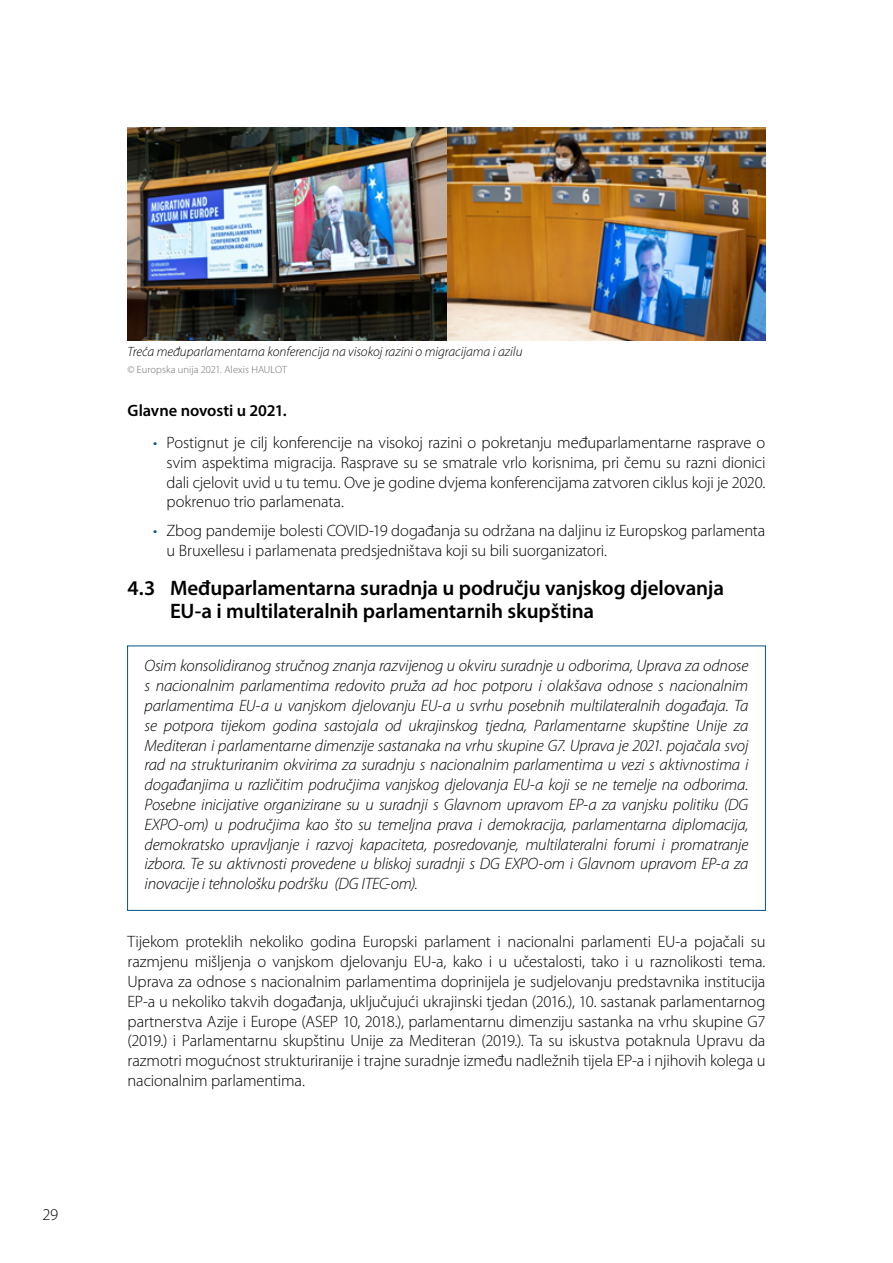
<style>
.page{position:relative;width:893px;height:1263px;background:#fff}
.page>*{position:absolute;margin:0;border:0;box-sizing:border-box;transform-origin:0 0}
.t1{font:600 21px/22.5px "Myriad Pro";letter-spacing:-.01em;color:#000}
.t2{font:300 16.5px/19.8px "Myriad Pro";letter-spacing:-.01em;color:#000;text-align:justify}
.t3{font:italic 300 16.5px/19.8px "Myriad Pro";letter-spacing:-.01em;color:#000;text-align:justify}
.t4{font:600 16.5px "Myriad Pro";letter-spacing:-.005em;color:#000}
.t5{font:italic 300 13.5px "Myriad Pro";color:#000}
.t6{font:300 10.5px "Myriad Pro";letter-spacing:.005em;color:#706f6f}
.s1{color:#00538a}
</style>
<div class="page">
<img style="left:128px;top:128px;width:637px;height:212px">
<p class="t2" style="left:43px;top:1205px;width:17px">29</p>
<p class="t5" style="left:128px;top:345px;width:396px">Treća međuparlamentarna konferencija na visokoj razini o migracijama i azilu</p>
<p class="t6" style="left:128px;top:364px;width:161px">© Europska unija 2021. Alexis HAULOT</p>
<p class="t4" style="left:128px;top:401px;width:161px">Glavne novosti u 2021.</p>
<p class="t2" style="left:167px;top:433px;width:600px;text-indent:-13px"><span class="s1">•</span> Postignut je cilj konferencije na visokoj razini o pokretanju međuparlamentarne rasprave o svim aspektima migracija. Rasprave su se smatrale vrlo korisnima, pri čemu su razni dionici dali cjelovit uvid u tu temu. Ove je godine dvjema konferencijama zatvoren ciklus koji je 2020. pokrenuo trio parlamenata.</p>
<p class="t2" style="left:167px;top:521px;width:600px;text-indent:-13px"><span class="s1">•</span> Zbog pandemije bolesti COVID-19 događanja su održana na daljinu iz Europskog parlamenta u Bruxellesu i parlamenata predsjedništava koji su bili suorganizatori.</p>
<p class="t1" style="left:170px;top:577px;width:555px;text-indent:-43px">4.3 Međuparlamentarna suradnja u području vanjskog djelovanja<br>EU-a i multilateralnih parlamentarnih skupština</p>
<p class="t3" style="left:145px;top:656px;width:605px">Osim konsolidiranog stručnog znanja razvijenog u okviru suradnje u odborima, Uprava za odnose s nacionalnim parlamentima redovito pruža ad hoc potporu i olakšava odnose s nacionalnim parlamentima EU-a u vanjskom djelovanju EU-a u svrhu posebnih multilateralnih događaja. Ta se potpora tijekom godina sastojala od ukrajinskog tjedna, Parlamentarne skupštine Unije za Mediteran i parlamentarne dimenzije sastanaka na vrhu skupine G7. Uprava je 2021. pojačala svoj rad na strukturiranim okvirima za suradnju s nacionalnim parlamentima u vezi s aktivnostima i događanjima u različitim područjima vanjskog djelovanja EU-a koji se ne temelje na odborima.<br>Posebne inicijative organizirane su u suradnji s Glavnom upravom EP-a za vanjsku politiku (DG EXPO-om) u područjima kao što su temeljna prava i demokracija, parlamentarna diplomacija, demokratsko upravljanje i razvoj kapaciteta, posredovanje, multilateralni forumi i promatranje izbora. Te su aktivnosti provedene u bliskoj suradnji s DG EXPO-om i Glavnom upravom EP-a za inovacije i tehnološku podršku (DG ITEC-om).</p>
<p class="t2" style="left:128px;top:932px;width:639px">Tijekom proteklih nekoliko godina Europski parlament i nacionalni parlamenti EU-a pojačali su razmjenu mišljenja o vanjskom djelovanju EU-a, kako i u učestalosti, tako i u raznolikosti tema.<br>Uprava za odnose s nacionalnim parlamentima doprinijela je sudjelovanju predstavnika institucija EP-a u nekoliko takvih događanja, uključujući ukrajinski tjedan (2016.), 10. sastanak parlamentarnog partnerstva Azije i Europe (ASEP 10, 2018.), parlamentarnu dimenziju sastanka na vrhu skupine G7 (2019.) i Parlamentarnu skupštinu Unije za Mediteran (2019.). Ta su iskustva potaknula Upravu da razmotri mogućnost strukturiranije i trajne suradnje između nadležnih tijela EP-a i njihovih kolega u nacionalnim parlamentima.</p>
</div>
